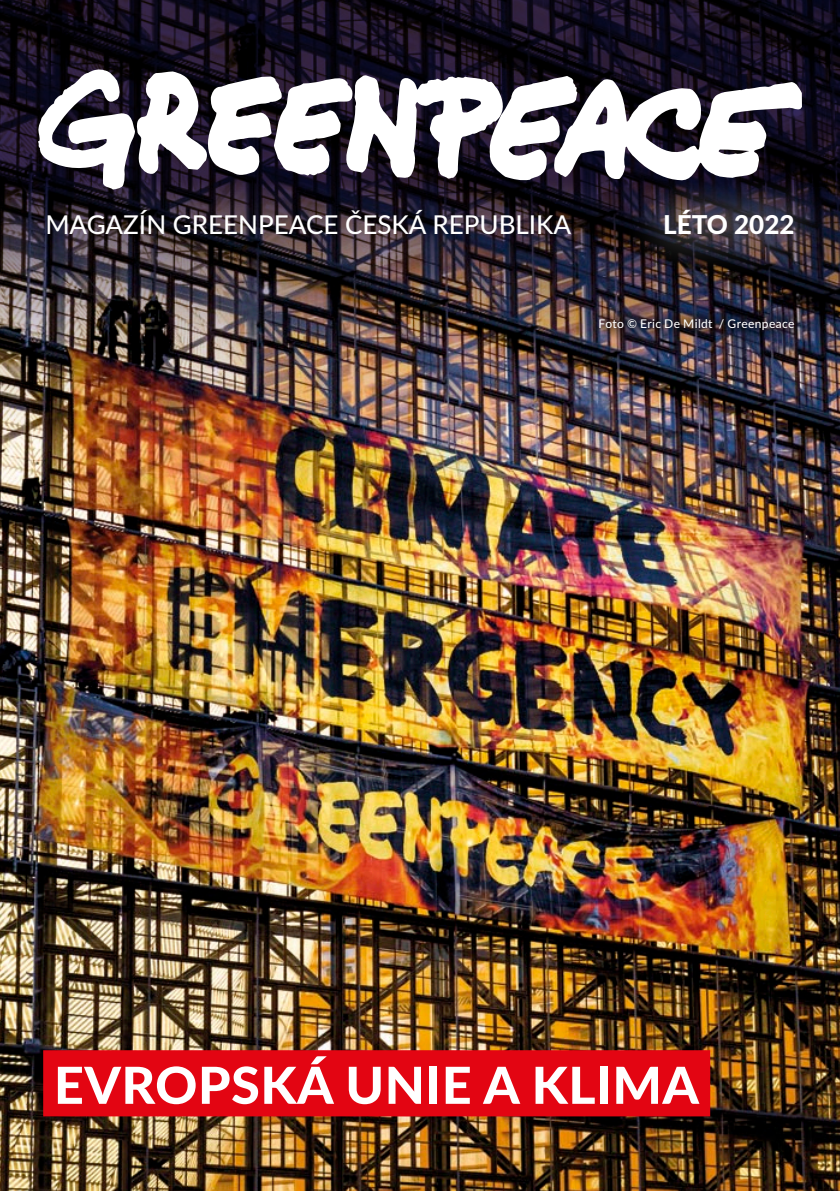
<style>
.page{position:relative;width:840px;height:1191px;background:#fff}
.page>*{position:absolute;margin:0;border:0;box-sizing:border-box;transform-origin:0 0}
.t1{font:800 51px "Lato";letter-spacing:.01em;color:#fff}
.t2{font:500 26px "Lato";color:#fff}
.t3{font:800 26px "Lato";color:#fff}
.t4{font:500 12px "Lato";letter-spacing:.03em;color:#fff}
</style>
<div class="page">
<img style="left:0;top:465px;width:839px;height:726px">
<img style="left:0;top:0;width:839px;height:465px">
<div style="left:43px;top:1050px;width:666px;height:66px;background:#e30512"></div>
<svg style="left:37px;top:68px;width:764px;height:121px"></svg>
<div style="left:623px;top:170px;width:210px;height:106px;background:#fff;opacity:.35"></div>
<img style="left:587px;top:306px;width:218px;height:36px">
<p class="t2" style="left:45px;top:206px;width:527px">MAGAZÍN GREENPEACE ČESKÁ REPUBLIKA</p>
<p class="t3" style="left:662px;top:205px;width:133px">LÉTO 2022</p>
<p class="t4" style="left:598px;top:315px;width:197px">Foto © Eric De Mildt / Greenpeace</p>
<p class="t1" style="left:54px;top:1047px;width:646px">EVROPSKÁ UNIE A KLIMA</p>
</div>
